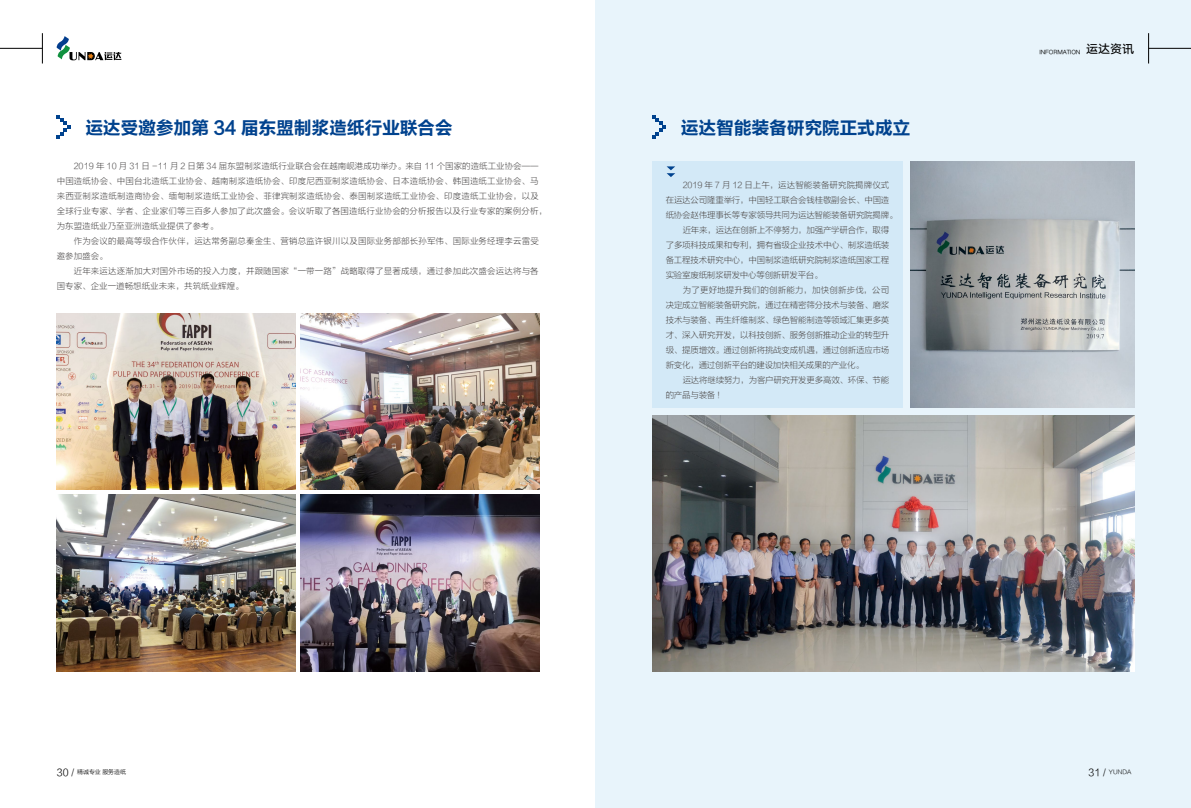
<style>
.page{position:relative;width:1191px;height:808px;background:#fff}
.page>*{position:absolute;margin:0;border:0;box-sizing:border-box;transform-origin:0 0}
.t1{font:18px "FZLTCHK GBK1 0";letter-spacing:-.02em;color:#00428e}
.t2{font:12px "HY Qi Hei FZS";color:#000}
.t3{font:8.5px/15px "FZLTXHK";color:#595757}
.t4{font:8.5px "FZLTXHK";letter-spacing:-.025em;color:#595757}
.t5{font:8.5px "FZLTXHK";letter-spacing:-.03em;color:#595757}
.t6{font:6px "FZLTXHK";letter-spacing:-.02em;color:#000}
.t7{font:6px "HY Qi Hei EZS";letter-spacing:-.02em;color:#000}
.s1{font-size:10px}
</style>
<div class="page">
<hr style="left:0;top:48px;width:42px;height:1px;background:#000">
<hr style="left:42px;top:33px;width:1px;height:30px;background:#000">
<svg style="left:57px;top:36px;width:64px;height:24px"></svg>
<div style="left:595px;top:0;width:596px;height:808px;background:#e8f4fb"></div>
<svg style="left:57px;top:115px;width:13px;height:24px"></svg>
<svg style="left:652px;top:115px;width:14px;height:24px"></svg>
<img style="left:56px;top:314px;width:239px;height:176px">
<img style="left:56px;top:495px;width:239px;height:176px">
<img style="left:300px;top:314px;width:239px;height:176px">
<img style="left:300px;top:495px;width:239px;height:176px">
<img style="left:652px;top:416px;width:482px;height:255px">
<img style="left:910px;top:161px;width:224px;height:247px">
<div style="left:652px;top:161px;width:251px;height:247px;background:#d3e9f7"></div>
<svg style="left:666px;top:166px;width:9px;height:11px"></svg>
<h1 class="t1" style="left:85px;top:118px;width:369px">运达受邀参加第 34 届东盟制浆造纸行业联合会</h1>
<h1 class="t1" style="left:681px;top:118px;width:231px">运达智能装备研究院正式成立</h1>
<p class="t3" style="left:57px;top:158px;width:492px;text-indent:17px">2019 年 10 月 31 日 -11 月 2 日第 34 届东盟制浆造纸行业联合会在越南岘港成功举办。来自 11 个国家的造纸工业协会——中国造纸协会、中国台北造纸工业协会、越南制浆造纸协会、印度尼西亚制浆造纸协会、日本造纸协会、韩国造纸工业协会、马来西亚制浆造纸制造商协会、缅甸制浆造纸工业协会、菲律宾制浆造纸协会、泰国制浆造纸工业协会、印度造纸工业协会，以及全球行业专家、学者、企业家们等三百多人参加了此次盛会。会议听取了各国造纸行业协会的分析报告以及行业专家的案例分析，为东盟造纸业乃至亚洲造纸业提供了参考。</p>
<p class="t3" style="left:57px;top:233px;width:483px;text-indent:17px">作为会议的最高等级合作伙伴，运达常务副总秦金生、营销总监许银川以及国际业务部部长孙军伟、国际业务经理李云雷受邀参加盛会。</p>
<p class="t3" style="left:57px;top:263px;width:483px;text-indent:17px">近年来运达逐渐加大对国外市场的投入力度，并跟随国家“一带一路”战略取得了显著成绩，通过参加此次盛会运达将与各国专家、企业一道畅想纸业未来，共筑纸业辉煌。</p>
<p class="t3" style="left:682px;top:178px;width:208px">2019 年 7 月 12 日上午，运达智能装备研究院揭牌仪式</p>
<p class="t4" style="left:665px;top:195px;width:225px">在运达公司隆重举行，中国轻工联合会钱桂敬副会长、中国造</p>
<p class="t4" style="left:665px;top:210px;width:233px">纸协会赵伟理事长等专家领导共同为运达智能装备研究院揭牌。</p>
<p class="t5" style="left:682px;top:225px;width:208px">近年来，运达在创新上不停努力，加强产学研合作，取得</p>
<p class="t4" style="left:665px;top:240px;width:225px">了多项科技成果和专利，拥有省级企业技术中心、制浆造纸装</p>
<p class="t4" style="left:665px;top:255px;width:225px">备工程技术研究中心，中国制浆造纸研究院制浆造纸国家工程</p>
<p class="t5" style="left:665px;top:270px;width:158px">实验室废纸制浆研发中心等创新研发平台。</p>
<p class="t3" style="left:682px;top:283px;width:208px">为了更好地提升我们的创新能力，加快创新步伐，公司</p>
<p class="t4" style="left:665px;top:300px;width:225px">决定成立智能装备研究院，通过在精密筛分技术与装备、磨浆</p>
<p class="t4" style="left:665px;top:315px;width:225px">技术与装备、再生纤维制浆、绿色智能制造等领域汇集更多英</p>
<p class="t4" style="left:665px;top:330px;width:225px">才、深入研究开发，以科技创新、服务创新推动企业的转型升</p>
<p class="t4" style="left:665px;top:345px;width:225px">级、提质增效。通过创新将挑战变成机遇，通过创新适应市场</p>
<p class="t5" style="left:665px;top:360px;width:200px">新变化，通过创新平台的建设加快相关成果的产业化。</p>
<p class="t5" style="left:682px;top:375px;width:208px">运达将继续努力，为客户研究开发更多高效、环保、节能</p>
<p class="t3" style="left:665px;top:388px;width:56px">的产品与装备 !</p>
<h2 class="t2" style="left:1086px;top:42px;width:49px">运达资讯</h2>
<p class="t7" style="left:1039px;top:49px;width:42px">INFORMATION</p>
<p class="t6" style="left:57px;top:769px;width:71px"><span class="s1">30 /</span> 精诚专业 服务造纸</p>
<p class="t6" style="left:1088px;top:769px;width:45px"><span class="s1">31 /</span> YUNDA</p>
</div>
